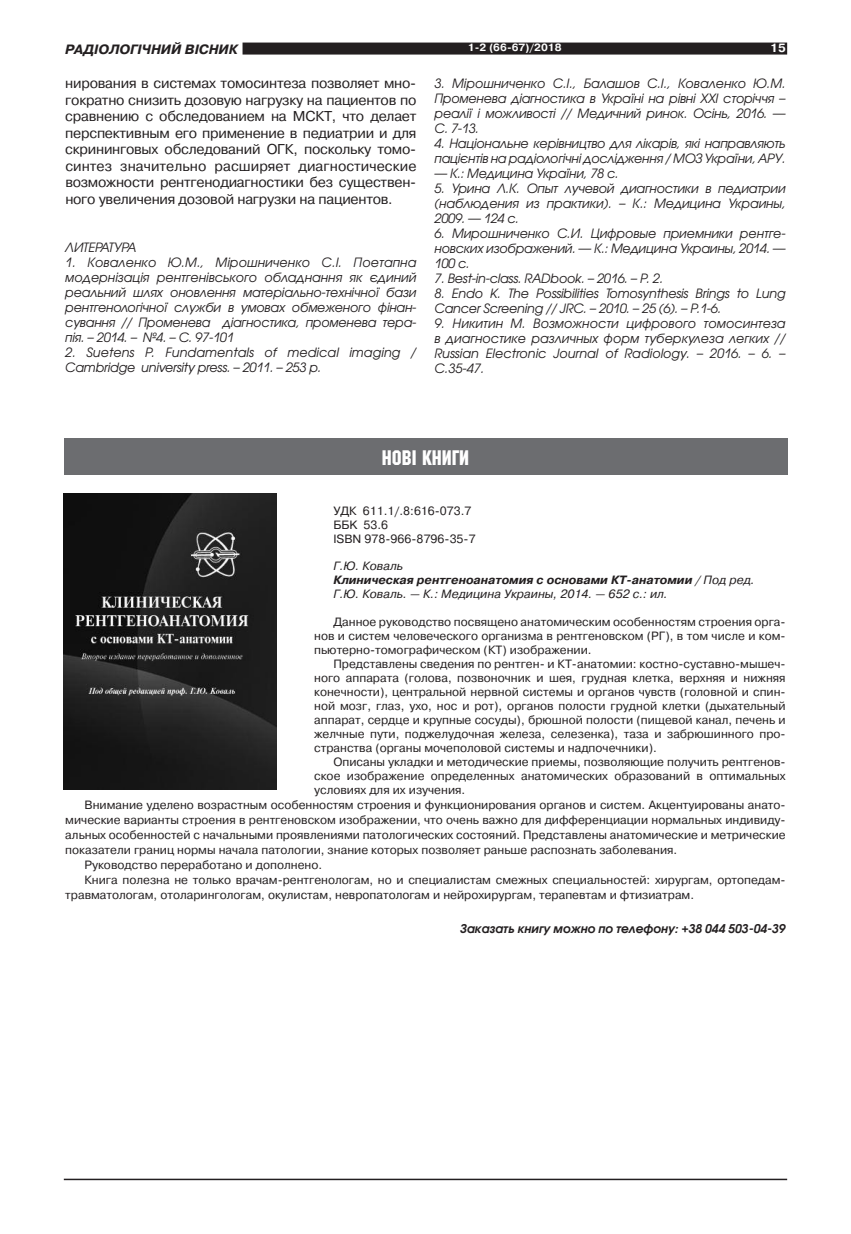
<style>
.page{position:relative;width:851px;height:1234px;background:#fff}
.page>*{position:absolute;margin:0;border:0;box-sizing:border-box;transform-origin:0 0}
.t1{font:21px "Machine C";color:#fff}
.t2{font:14.25px/16.5px "Pragmatica C";letter-spacing:-.015em;color:#231f20;text-align:justify}
.t3{font:italic 700 13.5px "Pragmatica C";color:#231f20}
.t4{font:italic 12.75px/15px "Avant Garde Gothic C";letter-spacing:-.015em;color:#231f20;text-align:justify}
.t5{font:italic 12.75px/15px "Avant Garde Gothic C";letter-spacing:.005em;color:#231f20}
.t6{font:12px/14px "Pragmatica C";color:#231f20;text-align:justify}
.t7{font:italic 12px/14px "Pragmatica C";color:#231f20}
.t8{font:italic 600 12px "Avant Garde Gothic C";color:#231f20}
.t9{font:700 12px "Pragmatica C";color:#fff}
.t10{font:700 10.5px "Pragmatica C";color:#fff}
.s1{font-weight:700}
</style>
<div class="page">
<div style="left:242px;top:43px;width:545px;height:12px;background:#231f20"></div>
<hr style="left:64px;top:1178px;width:723px;height:1px;background:#231f20">
<img style="left:64px;top:493px;width:212px;height:296px">
<div style="left:64px;top:438px;width:723px;height:37px;background:#6c6d70"></div>
<p class="t3" style="left:65px;top:41px;width:174px">РАДІОЛОГІЧНИЙ ВІСНИК</p>
<p class="t10" style="left:468px;top:42px;width:95px">1-2 (66-67)/2018</p>
<p class="t9" style="left:770px;top:41px;width:17px">15</p>
<p class="t2" style="left:65px;top:75px;width:352px">нирования в системах томосинтеза позволяет мно&shy;гократно снизить дозовую нагрузку на пациентов по сравнению с обследованием на МСКТ, что делает перспективным его применение в педиатрии и для скрининговых обследований ОГК, поскольку томо&shy;синтез значительно расширяет диагностические возможности рентгенодиагностики без существен&shy;ного увеличения дозовой нагрузки на пациентов.</p>
<p class="t4" style="left:65px;top:240px;width:73px">ЛИТЕРАТУРА</p>
<p class="t4" style="left:65px;top:255px;width:352px">1. Коваленко Ю.М., Мірошниченко С.І. Поетапна модернізація рентгенівського обладнання як єдиний реальний шлях оновлення матеріально-технічної бази рентгенологічної служби в умовах обмеженого фінан&shy;сування // Променева діагностика, променева тера&shy;пія. – 2014. – №4. – С. 97-101</p>
<p class="t5" style="left:65px;top:345px;width:352px">2. Suetens P. Fundamentals of medical imaging /<br>Cambridge university press. – 2011. – 253 p.</p>
<p class="t4" style="left:434px;top:76px;width:352px">3. Мірошниченко С.І., Балашов С.І., Коваленко Ю.М.<br>Променева діагностика в Україні на рівні ХХІ сторіччя – реалії і можливості // Медичний ринок. Осінь, 2016. — С. 7-13.</p>
<p class="t4" style="left:434px;top:136px;width:352px">4. Національне керівництво для лікарів, які направляють пацієнтів на радіологічні дослідження / МОЗ України, АРУ.</p>
<p class="t4" style="left:434px;top:166px;width:186px">— К.: Медицина України, 78 с.</p>
<p class="t4" style="left:434px;top:181px;width:352px">5. Урина Л.К. Опыт лучевой диагностики в педиатрии (наблюдения из практики). – К.: Медицина Украины, 2009. — 124 с.</p>
<p class="t4" style="left:434px;top:226px;width:352px">6. Мирошниченко С.И. Цифровые приемники рентге&shy;новских изображений. — К.: Медицина Украины, 2014. — 100 с.</p>
<p class="t4" style="left:434px;top:271px;width:230px">7. Best-in-class. RADbook. – 2016. – Р. 2.</p>
<p class="t4" style="left:434px;top:286px;width:352px">8. Endo K. The Possibilities Tomosynthesis Brings to Lung<br>Cancer Screening // JRC. – 2010. – 25 (6). – Р.1-6.</p>
<p class="t4" style="left:434px;top:316px;width:352px">9. Никитин М. Возможности цифрового томосинтеза в диагностике различных форм туберкулеза легких // Russian Electronic Journal of Radiology. – 2016. – 6. – С.35-47.</p>
<h1 class="t1" style="left:382px;top:445px;width:89px">НОВІ КНИГИ</h1>
<p class="t6" style="left:333px;top:503px;width:144px;text-align:left">УДК 611.1/.8:616-073.7<br>ББK 53.6<br>ISBN 978-966-8796-35-7</p>
<p class="t7" style="left:333px;top:559px;width:423px">Г.Ю. Коваль<br><span class="s1">Клиническая рентгенoанатомия с основами КТ-анатомии</span> / Под ред.<br>Г.Ю. Коваль. — К.: Медицина Украины, 2014. — 652 с.: ил.</p>
<p class="t6" style="left:314px;top:615px;width:473px;text-indent:19px">Данное руководство посвящено анатомическим особенностям строения орга&shy;нов и систем человеческого организма в рентгеновском (РГ), в том числе и ком&shy;пьютерно-томографическом (КТ) изображении.</p>
<p class="t6" style="left:314px;top:657px;width:473px;text-indent:19px">Представлены сведения по рентген- и КТ-анатомии: костно-суставно-мышеч&shy;ного аппарата (голова, позвоночник и шея, грудная клетка, верхняя и нижняя конечности), центральной нервной системы и органов чувств (головной и спин&shy;ной мозг, глаз, ухо, нос и рот), органов полости грудной клетки (дыхательный аппарат, сердце и крупные сосуды), брюшной полости (пищевой канал, печень и желчные пути, поджелудочная железа, селезенка), таза и забрюшинного про&shy;странства (органы мочеполовой системы и надпочечники).</p>
<p class="t6" style="left:333px;top:754px;width:454px">Описаны укладки и методические приемы, позволяющие получить рентгенов-</p>
<p class="t6" style="left:314px;top:768px;width:473px">ское изображение определенных анатомических образований в оптимальных</p>
<p class="t6" style="left:314px;top:782px;width:152px">условиях для их изучения.</p>
<p class="t6" style="left:84px;top:797px;width:702px">Внимание уделено возрастным особенностям строения и функционирования органов и систем. Акцентуированы анато-</p>
<p class="t6" style="left:65px;top:812px;width:721px">мические варианты строения в рентгеновском изображении, что очень важно для дифференциации нормальных индивиду-</p>
<p class="t6" style="left:65px;top:827px;width:721px">альных особенностей с начальными проявлениями патологических состояний. Представлены анатомические и метрические</p>
<p class="t6" style="left:65px;top:842px;width:613px">показатели границ нормы начала патологии, знание которых позволяет раньше распознать заболевания.</p>
<p class="t6" style="left:84px;top:857px;width:239px">Руководство переработано и дополнено.</p>
<p class="t6" style="left:84px;top:872px;width:702px">Книга полезна не только врачам-рентгенологам, но и специалистам смежных специальностей: хирургам, ортопедам-</p>
<p class="t6" style="left:65px;top:887px;width:630px">травматологам, отоларингологам, окулистам, невропатологам и нейрохирургам, терапевтам и фтизиатрам.</p>
<p class="t8" style="left:460px;top:921px;width:327px">Заказать книгу можно по телефону: +38 044 503-04-39</p>
</div>
